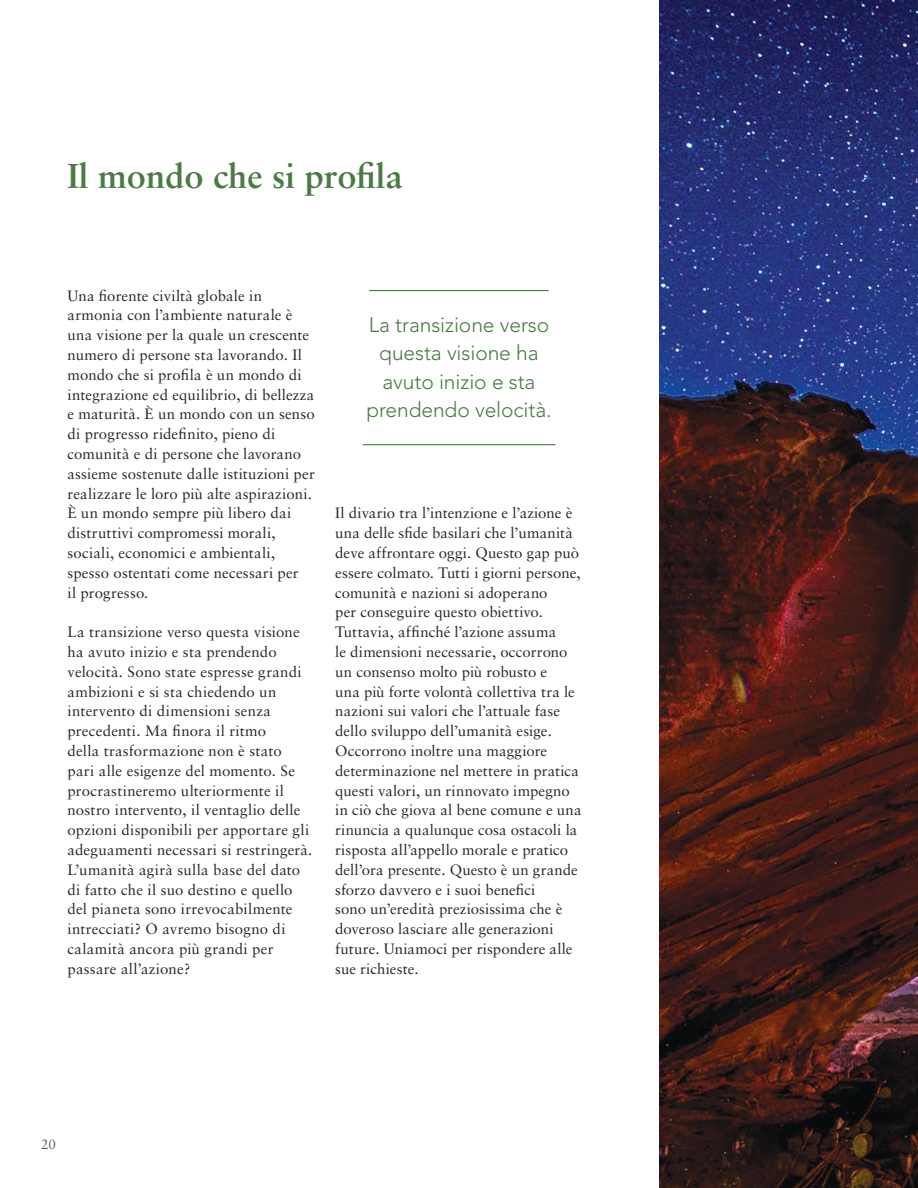
<style>
.page{position:relative;width:918px;height:1188px;background:#fff}
.page>*{position:absolute;margin:0;border:0;box-sizing:border-box;transform-origin:0 0}
.t1{font:700 34.5px "Sabon LT Std";color:#4a7b44}
.t2{font:300 21px/28.5px "Avenir LT Std";letter-spacing:-.005em;color:#4a7b44;text-align:center}
.t3{font:15px/19.8px "Sabon LT Std";letter-spacing:.01em;color:#292829}
.t4{font:13.5px "Sabon LT Std";color:#58595b}
</style>
<div class="page">
<img style="left:660px;top:0;width:258px;height:1188px">
<hr style="left:369px;top:290px;width:180px;height:1px;background:#4a7b44">
<hr style="left:363px;top:444px;width:192px;height:1px;background:#4a7b44">
<h1 class="t1" style="left:68px;top:155px;width:337px">Il mondo che si profila</h1>
<p class="t3" style="left:68px;top:285px;width:249px">Una fiorente civiltà globale in armonia con l’ambiente naturale è una visione per la quale un crescente numero di persone sta lavorando. Il mondo che si profila è un mondo di integrazione ed equilibrio, di bellezza e maturità. È un mondo con un senso di progresso ridefinito, pieno di comunità e di persone che lavorano assieme sostenute dalle istituzioni per realizzare le loro più alte aspirazioni.<br>È un mondo sempre più libero dai distruttivi compromessi morali, sociali, economici e ambientali, spesso ostentati come necessari per<br>il progresso.</p>
<p class="t3" style="left:68px;top:622px;width:246px">La transizione verso questa visione ha avuto inizio e sta prendendo velocità. Sono state espresse grandi ambizioni e si sta chiedendo un intervento di dimensioni senza precedenti. Ma finora il ritmo<br>della trasformazione non è stato pari alle esigenze del momento. Se procrastineremo ulteriormente il nostro intervento, il ventaglio delle opzioni disponibili per apportare gli adeguamenti necessari si restringerà.<br>L’umanità agirà sulla base del dato di fatto che il suo destino e quello del pianeta sono irrevocabilmente intrecciati? O avremo bisogno di calamità ancora più grandi per passare all’azione?</p>
<h2 class="t2" style="left:366px;top:310px;width:187px">La transizione verso questa visione ha avuto inizio e sta prendendo velocità.</h2>
<p class="t3" style="left:335px;top:503px;width:248px">Il divario tra l’intenzione e l’azione è una delle sfide basilari che l’umanità deve affrontare oggi. Questo gap può essere colmato. Tutti i giorni persone, comunità e nazioni si adoperano<br>per conseguire questo obiettivo.<br>Tuttavia, affinché l’azione assuma<br>le dimensioni necessarie, occorrono un consenso molto più robusto e<br>una più forte volontà collettiva tra le nazioni sui valori che l’attuale fase dello sviluppo dell’umanità esige.<br>Occorrono inoltre una maggiore determinazione nel mettere in pratica questi valori, un rinnovato impegno in ciò che giova al bene comune e una rinuncia a qualunque cosa ostacoli la risposta all’appello morale e pratico dell’ora presente. Questo è un grande sforzo davvero e i suoi benefici<br>sono un’eredità preziosissima che è doveroso lasciare alle generazioni future. Uniamoci per rispondere alle sue richieste.</p>
<p class="t4" style="left:41px;top:1136px;width:17px">20</p>
</div>
